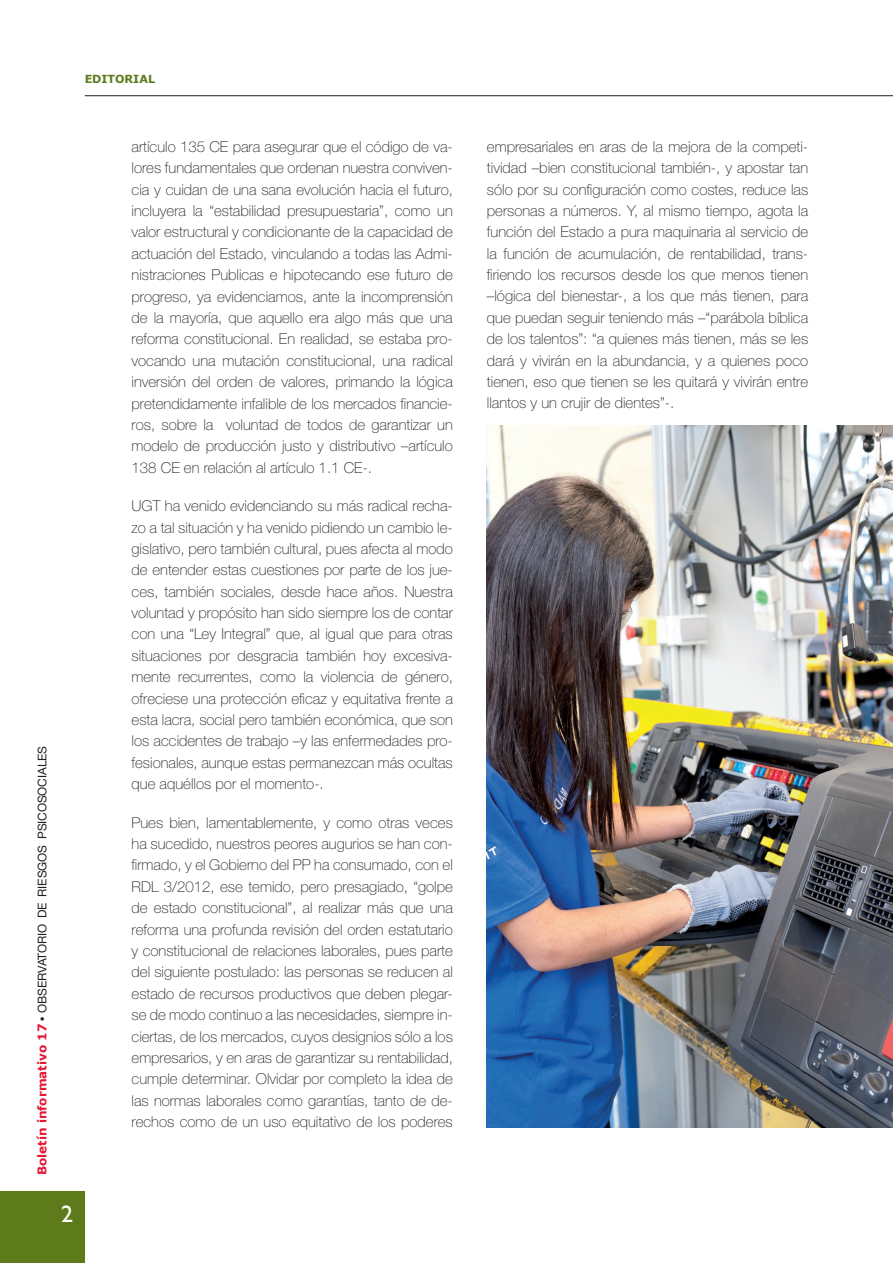
<style>
.page{position:relative;width:893px;height:1263px;background:#fff}
.page>*{position:absolute;margin:0;border:0;box-sizing:border-box;transform-origin:0 0}
.t1{font:24px "Gill Sans";color:#fff}
.t2{font:100 15px/21.3px "Helvetica Neue";color:#231f20;text-align:justify}
.t3{font:12px "Helvetica Neue";letter-spacing:-.01em;color:#231f20}
.t4{font:700 11.1px "Verdana";color:#5d7b1b}
.s1{font-family:"Verdana";font-weight:700;color:#e51836}
.s2{font-family:"Gill Sans";font-weight:700}
</style>
<div class="page">
<div style="left:0;top:1190px;width:85px;height:72px;background:#5d7b1b"></div>
<hr style="left:85px;top:95px;width:807px;height:1px;background:#231f20">
<img style="left:486px;top:425px;width:406px;height:701px">
<p class="t4" style="left:85px;top:71px;width:72px">EDITORIAL</p>
<p class="t3" style="left:35px;top:1174px;width:430px;rotate:-90deg"><span class="s1">Boletín informativo 17</span> <span class="s2">•</span> OBSERVATORIO DE RIESGOS PSICOSOCIALES</p>
<h1 class="t1" style="left:61px;top:1199px;width:13px">2</h1>
<p class="t2" style="left:131px;top:136px;width:323px">artículo 135 CE para asegurar que el código de va&shy;lores fundamentales que ordenan nuestra conviven&shy;cia y cuidan de una sana evolución hacia el futuro, incluyera la “estabilidad presupuestaria”, como un valor estructural y condicionante de la capacidad de actuación del Estado, vinculando a todas las Admi&shy;nistraciones Publicas e hipotecando ese futuro de progreso, ya evidenciamos, ante la incomprensión de la mayoría, que aquello era algo más que una reforma constitucional. En realidad, se estaba pro&shy;vocando una mutación constitucional, una radical inversión del orden de valores, primando la lógica pretendidamente infalible de los mercados financie&shy;ros, sobre la voluntad de todos de garantizar un modelo de producción justo y distributivo –artículo 138 CE en relación al artículo 1.1 CE-.</p>
<p class="t2" style="left:131px;top:495px;width:323px">UGT ha venido evidenciando su más radical recha&shy;zo a tal situación y ha venido pidiendo un cambio le&shy;gislativo, pero también cultural, pues afecta al modo de entender estas cuestiones por parte de los jue&shy;ces, también sociales, desde hace años. Nuestra voluntad y propósito han sido siempre los de contar con una “Ley Integral” que, al igual que para otras situaciones por desgracia también hoy excesiva&shy;mente recurrentes, como la violencia de género, ofreciese una protección eficaz y equitativa frente a esta lacra, social pero también económica, que son los accidentes de trabajo –y las enfermedades pro&shy;fesionales, aunque estas permanezcan más ocultas que aquéllos por el momento-.</p>
<p class="t2" style="left:131px;top:811px;width:323px">Pues bien, lamentablemente, y como otras veces ha sucedido, nuestros peores augurios se han con&shy;firmado, y el Gobierno del PP ha consumado, con el RDL 3/2012, ese temido, pero presagiado, “golpe de estado constitucional”, al realizar más que una reforma una profunda revisión del orden estatutario y constitucional de relaciones laborales, pues parte del siguiente postulado: las personas se reducen al estado de recursos productivos que deben plegar&shy;se de modo continuo a las necesidades, siempre in&shy;ciertas, de los mercados, cuyos designios sólo a los empresarios, y en aras de garantizar su rentabilidad, cumple determinar. Olvidar por completo la idea de las normas laborales como garantías, tanto de de&shy;rechos como de un uso equitativo de los poderes</p>
<p class="t2" style="left:486px;top:136px;width:323px">empresariales en aras de la mejora de la competi&shy;tividad –bien constitucional también-, y apostar tan sólo por su configuración como costes, reduce las personas a números. Y, al mismo tiempo, agota la función del Estado a pura maquinaria al servicio de la función de acumulación, de rentabilidad, trans&shy;firiendo los recursos desde los que menos tienen –lógica del bienestar-, a los que más tienen, para que puedan seguir teniendo más –“parábola bíblica de los talentos”: “a quienes más tienen, más se les dará y vivirán en la abundancia, y a quienes poco tienen, eso que tienen se les quitará y vivirán entre llantos y un crujir de dientes”-.</p>
</div>
